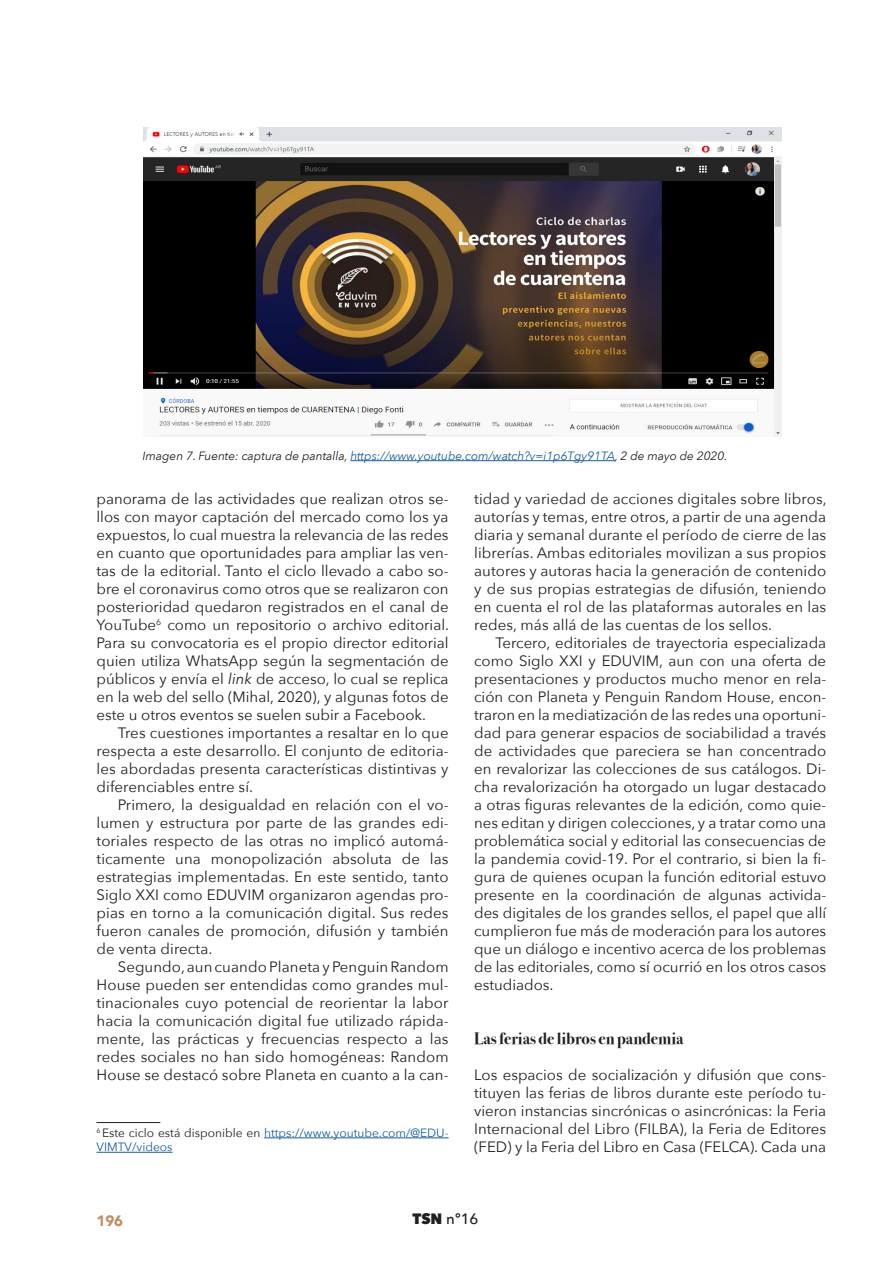
<style>
.page{position:relative;width:893px;height:1263px;background:#fff}
.page>*{position:absolute;margin:0;border:0;box-sizing:border-box;transform-origin:0 0}
.Ladillo{font:700 16.5px "Bodoni Svty Two ITCTT";color:#231f20}
.TEXTO{font:15px/18px "Avenir Next";letter-spacing:.005em;color:#231f20;text-align:justify}
.PRIMER_PARRAFO{font:15px/18px "Avenir Next";color:#231f20;text-align:justify}
.t1{font:500 15px "Avenir Next";color:#231f20}
.t2{font:900 15px "Avenir";color:#c6895c}
.pie_de_foto{font:italic 12px "Avenir Next";letter-spacing:-.005em;color:#231f20}
.Nota_al_pie{font:12px/14.4px "Avenir Next";color:#175d9e}
.s1{color:#175d9e}
.s2{font-style:italic}
.s3{color:#231f20}
.s4{font-weight:800}
</style>
<div class="page">
<hr style="left:97px;top:1122px;width:63px;height:1px;background:#231f20">
<hr style="left:264px;top:1137px;width:185px;height:1px;background:#175d9e">
<hr style="left:97px;top:1152px;width:76px;height:1px;background:#175d9e">
<hr style="left:350px;top:460px;width:265px;height:1px;background:#175d9e">
<img style="left:144px;top:128px;width:637px;height:309px">
<p class="pie_de_foto" style="left:142px;top:445px;width:586px">Imagen 7. Fuente: captura de pantalla, <span class="s1">https://www.youtube.com/watch?v=i1p6Tgy91TA</span>, 2 de mayo de 2020.</p>
<p class="TEXTO" style="left:97px;top:489px;width:354px">panorama de las actividades que realizan otros se&shy;llos con mayor captación del mercado como los ya expuestos, lo cual muestra la relevancia de las redes en cuanto que oportunidades para ampliar las ven&shy;tas de la editorial. Tanto el ciclo llevado a cabo so&shy;bre el coronavirus como otros que se realizaron con posterioridad quedaron registrados en el canal de YouTube<sup>6</sup> como un repositorio o archivo editorial.<br>Para su convocatoria es el propio director editorial quien utiliza WhatsApp según la segmentación de públicos y envía el <span class="s2">link</span> de acceso, lo cual se replica en la web del sello (Mihal, 2020), y algunas fotos de este u otros eventos se suelen subir a Facebook.</p>
<p class="TEXTO" style="left:97px;top:723px;width:354px;text-indent:21px">Tres cuestiones importantes a resaltar en lo que respecta a este desarrollo. El conjunto de editoria&shy;les abordadas presenta características distintivas y diferenciables entre sí.</p>
<p class="TEXTO" style="left:97px;top:795px;width:354px;text-indent:21px">Primero, la desigualdad en relación con el vo&shy;lumen y estructura por parte de las grandes edi&shy;toriales respecto de las otras no implicó automá&shy;ticamente una monopolización absoluta de las estrategias implementadas. En este sentido, tanto Siglo XXI como EDUVIM organizaron agendas pro&shy;pias en torno a la comunicación digital. Sus redes fueron canales de promoción, difusión y también de venta directa.</p>
<p class="TEXTO" style="left:97px;top:957px;width:354px;text-indent:21px">Segundo, aun cuando Planeta y Penguin Random House pueden ser entendidas como grandes mul&shy;tinacionales cuyo potencial de reorientar la labor hacia la comunicación digital fue utilizado rápida&shy;mente, las prácticas y frecuencias respecto a las redes sociales no han sido homogéneas: Random House se destacó sobre Planeta en cuanto a la can-</p>
<p class="Nota_al_pie" style="left:97px;top:1125px;width:354px"><sup>6</sup> <span class="s3">Este ciclo está disponible en</span> https://www.youtube.com/@EDU-<br>VIMTV/videos</p>
<p class="TEXTO" style="left:474px;top:489px;width:354px">tidad y variedad de acciones digitales sobre libros, autorías y temas, entre otros, a partir de una agenda diaria y semanal durante el período de cierre de las librerías. Ambas editoriales movilizan a sus propios autores y autoras hacia la generación de contenido y de sus propias estrategias de difusión, teniendo en cuenta el rol de las plataformas autorales en las redes, más allá de las cuentas de los sellos.</p>
<p class="TEXTO" style="left:474px;top:633px;width:354px;text-indent:21px">Tercero, editoriales de trayectoria especializada como Siglo XXI y EDUVIM, aun con una oferta de presentaciones y productos mucho menor en rela&shy;ción con Planeta y Penguin Random House, encon&shy;traron en la mediatización de las redes una oportuni&shy;dad para generar espacios de sociabilidad a través de actividades que pareciera se han concentrado en revalorizar las colecciones de sus catálogos. Di&shy;cha revalorización ha otorgado un lugar destacado a otras figuras relevantes de la edición, como quie&shy;nes editan y dirigen colecciones, y a tratar como una problemática social y editorial las consecuencias de la pandemia covid-19. Por el contrario, si bien la fi&shy;gura de quienes ocupan la función editorial estuvo presente en la coordinación de algunas activida&shy;des digitales de los grandes sellos, el papel que allí cumplieron fue más de moderación para los autores que un diálogo e incentivo acerca de los problemas de las editoriales, como sí ocurrió en los otros casos estudiados.</p>
<p class="Ladillo" style="left:474px;top:1025px;width:211px">Las ferias de libros en pandemia</p>
<p class="PRIMER_PARRAFO" style="left:474px;top:1065px;width:354px">Los espacios de socialización y difusión que cons&shy;tituyen las ferias de libros durante este período tu&shy;vieron instancias sincrónicas o asincrónicas: la Feria Internacional del Libro (FILBA), la Feria de Editores (FED) y la Feria del Libro en Casa (FELCA). Cada una</p>
<p class="t2" style="left:97px;top:1208px;width:28px">196</p>
<p class="t1" style="left:412px;top:1206px;width:68px"><span class="s4">TSN</span> nº16</p>
</div>
